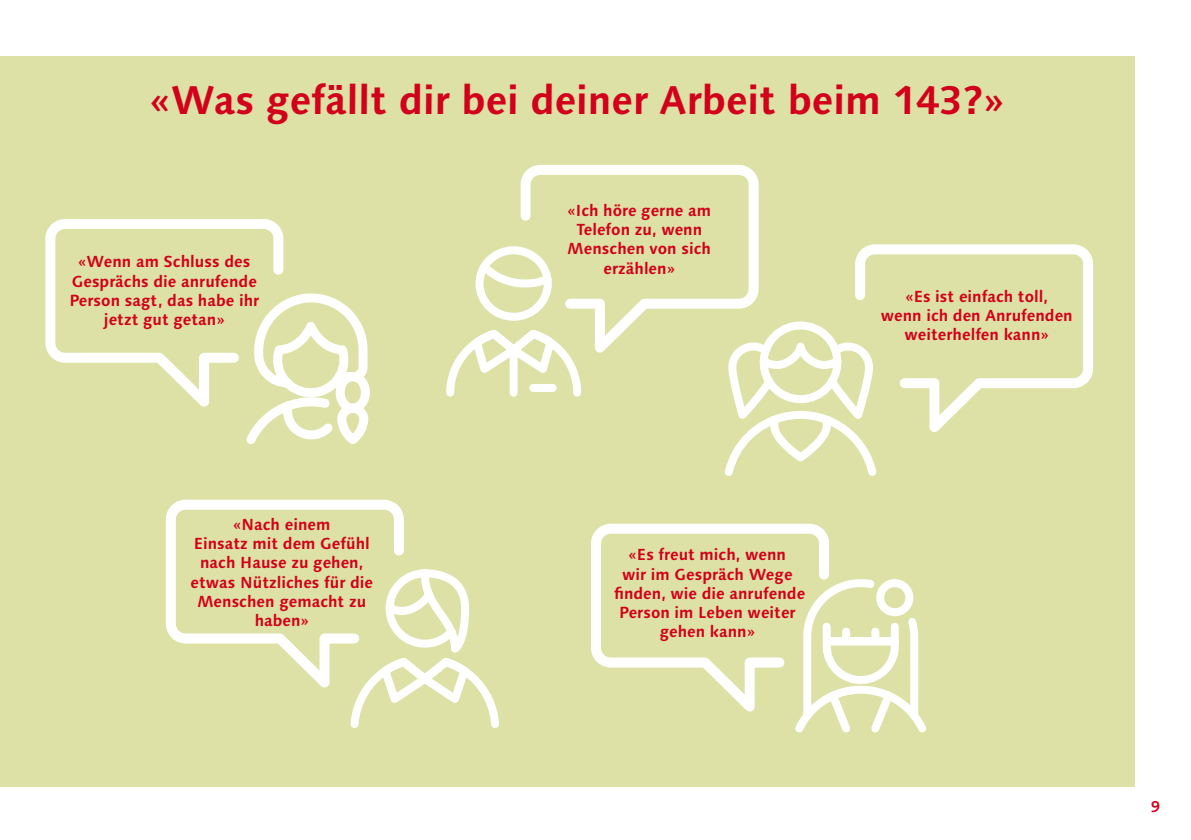
<style>
.page{position:relative;width:1191px;height:840px;background:#fff}
.page>*{position:absolute;margin:0;border:0;box-sizing:border-box;transform-origin:0 0}
.Pagina_links{font:700 40px "Syntax Next LT Pro";color:#d2001a}
.Bubble_1{font:700 16px/19.2px "Syntax Next LT Pro";color:#d2001a;text-align:center}
.t1{font:700 16px "Syntax LT Std";color:#d2001a}
</style>
<div class="page">
<div style="left:0;top:57px;width:1134px;height:729px;background:#dde1a6"></div>
<svg style="left:45px;top:219px;width:239px;height:188px"></svg>
<svg style="left:242px;top:285px;width:128px;height:159px"></svg>
<svg style="left:165px;top:499px;width:239px;height:189px"></svg>
<svg style="left:346px;top:565px;width:153px;height:163px"></svg>
<svg style="left:591px;top:523px;width:238px;height:189px"></svg>
<svg style="left:788px;top:574px;width:138px;height:159px"></svg>
<svg style="left:520px;top:165px;width:239px;height:188px"></svg>
<svg style="left:446px;top:242px;width:139px;height:155px"></svg>
<svg style="left:855px;top:244px;width:239px;height:188px"></svg>
<svg style="left:719px;top:317px;width:163px;height:159px"></svg>
<p class="Pagina_links" style="left:150px;top:74px;width:855px">«Was gefällt dir bei deiner Arbeit beim 143?»</p>
<p class="Bubble_1" style="left:78px;top:252px;width:174px">«Wenn am Schluss des</p>
<p class="Bubble_1" style="left:69px;top:271px;width:191px">Gesprächs die anrufende<br>Person sagt, das habe ihr jetzt gut getan»</p>
<p class="Bubble_1" style="left:567px;top:200px;width:145px">«Ich höre gerne am</p>
<p class="Bubble_1" style="left:576px;top:220px;width:127px">Telefon zu, wenn</p>
<p class="Bubble_1" style="left:567px;top:239px;width:145px">Menschen von sich</p>
<p class="Bubble_1" style="left:603px;top:258px;width:73px">erzählen»</p>
<p class="Bubble_1" style="left:233px;top:514px;width:99px">«Nach einem</p>
<p class="Bubble_1" style="left:190px;top:533px;width:184px">Einsatz mit dem Gefühl nach Hause zu gehen, etwas Nützliches für die<br>Menschen gemacht zu haben»</p>
<p class="Bubble_1" style="left:628px;top:544px;width:159px">«Es freut mich, wenn</p>
<p class="Bubble_1" style="left:622px;top:564px;width:172px">wir im Gespräch Wege</p>
<p class="Bubble_1" style="left:614px;top:583px;width:193px">finden, wie die anrufende<br>Person im Leben weiter</p>
<p class="Bubble_1" style="left:659px;top:621px;width:97px">gehen kann»</p>
<p class="Bubble_1" style="left:905px;top:286px;width:144px">«Es ist einfach toll,</p>
<p class="Bubble_1" style="left:880px;top:305px;width:193px">wenn ich den Anrufenden weiterhelfen kann»</p>
<p class="t1" style="left:1151px;top:797px;width:10px">9</p>
</div>
